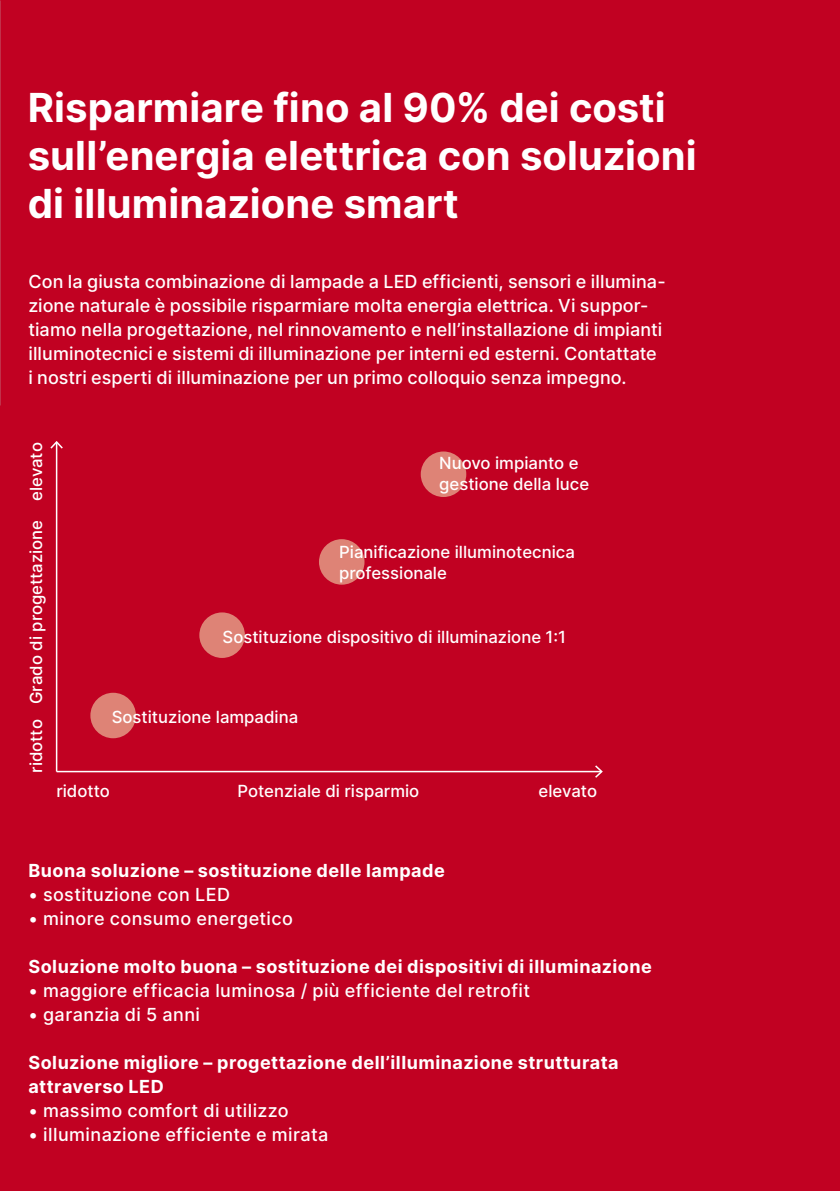
<style>
.page{position:relative;width:840px;height:1191px;background:#fff}
.page>*{position:absolute;margin:0;border:0;box-sizing:border-box;transform-origin:0 0}
.t1{font:700 40px/48px "Inter";color:#fff}
.t2{font:500 18px/24px "Inter";letter-spacing:.005em;color:#fff}
.t3{font:700 18px/24px "Inter";letter-spacing:.025em;color:#fff}
.t4{font:500 18px "Inter";letter-spacing:.025em;color:#fff}
.t5{font:500 16.8px/20px "Inter";color:#fff}
</style>
<div class="page">
<div style="left:0;top:0;width:839px;height:1191px;background:#c10122"></div>
<img style="left:0;top:0;width:1px;height:405px">
<div style="left:90px;top:692px;width:46px;height:46px;background:#de8376;border-radius:50%"></div>
<div style="left:199px;top:612px;width:46px;height:46px;background:#de8376;border-radius:50%"></div>
<div style="left:319px;top:539px;width:45px;height:45px;background:#de8376;border-radius:50%"></div>
<div style="left:420px;top:451px;width:46px;height:46px;background:#de8376;border-radius:50%"></div>
<hr style="left:56px;top:442px;width:1px;height:329px;background:#fff">
<svg style="left:50px;top:441px;width:13px;height:7px"></svg>
<hr style="left:57px;top:771px;width:544px;height:1px;background:#fff">
<svg style="left:594px;top:765px;width:8px;height:13px"></svg>
<h1 class="t1" style="left:28px;top:82px;width:670px">Risparmiare fino al 90% dei costi sull’energia elettrica con soluzioni di illuminazione smart</h1>
<p class="t2" style="left:28px;top:269px;width:638px">Con la giusta combinazione di lampade a LED efficienti, sensori e illumina&shy;zione naturale è possibile risparmiare molta energia elettrica. Vi suppor&shy;tiamo nella progettazione, nel rinnovamento e nell’installazione di impianti illuminotecnici e sistemi di illuminazione per interni ed esterni. Contattate i nostri esperti di illuminazione per un primo colloquio senza impegno.</p>
<p class="t5" style="left:26px;top:501px;width:60px;rotate:-90deg">elevato</p>
<p class="t5" style="left:26px;top:704px;width:186px;rotate:-90deg">Grado di progettazione</p>
<p class="t5" style="left:26px;top:773px;width:55px;rotate:-90deg">ridotto</p>
<p class="t5" style="left:439px;top:453px;width:151px">Nuovo impianto e gestione della luce</p>
<p class="t5" style="left:339px;top:542px;width:237px">Pianificazione illuminotecnica professionale</p>
<p class="t5" style="left:222px;top:626px;width:345px">Sostituzione dispositivo di illuminazione 1:1</p>
<p class="t5" style="left:112px;top:706px;width:188px">Sostituzione lampadina</p>
<p class="t5" style="left:56px;top:780px;width:55px">ridotto</p>
<p class="t5" style="left:538px;top:780px;width:60px">elevato</p>
<p class="t5" style="left:237px;top:780px;width:183px">Potenziale di risparmio</p>
<p class="t3" style="left:28px;top:857px;width:418px">Buona soluzione – sostituzione delle lampade</p>
<p class="t2" style="left:28px;top:881px;width:203px">• sostituzione con LED</p>
<p class="t4" style="left:28px;top:905px;width:266px">• minore consumo energetico</p>
<p class="t3" style="left:28px;top:953px;width:624px">Soluzione molto buona – sostituzione dei dispositivi di illuminazione</p>
<p class="t4" style="left:28px;top:977px;width:503px">• maggiore efficacia luminosa / più efficiente del retrofit</p>
<p class="t4" style="left:28px;top:1001px;width:173px">• garanzia di 5 anni</p>
<p class="t3" style="left:28px;top:1049px;width:591px">Soluzione migliore – progettazione dell’illuminazione strutturata attraverso LED</p>
<p class="t2" style="left:28px;top:1097px;width:261px">• massimo comfort di utilizzo</p>
<p class="t4" style="left:28px;top:1121px;width:301px">• illuminazione efficiente e mirata</p>
</div>
